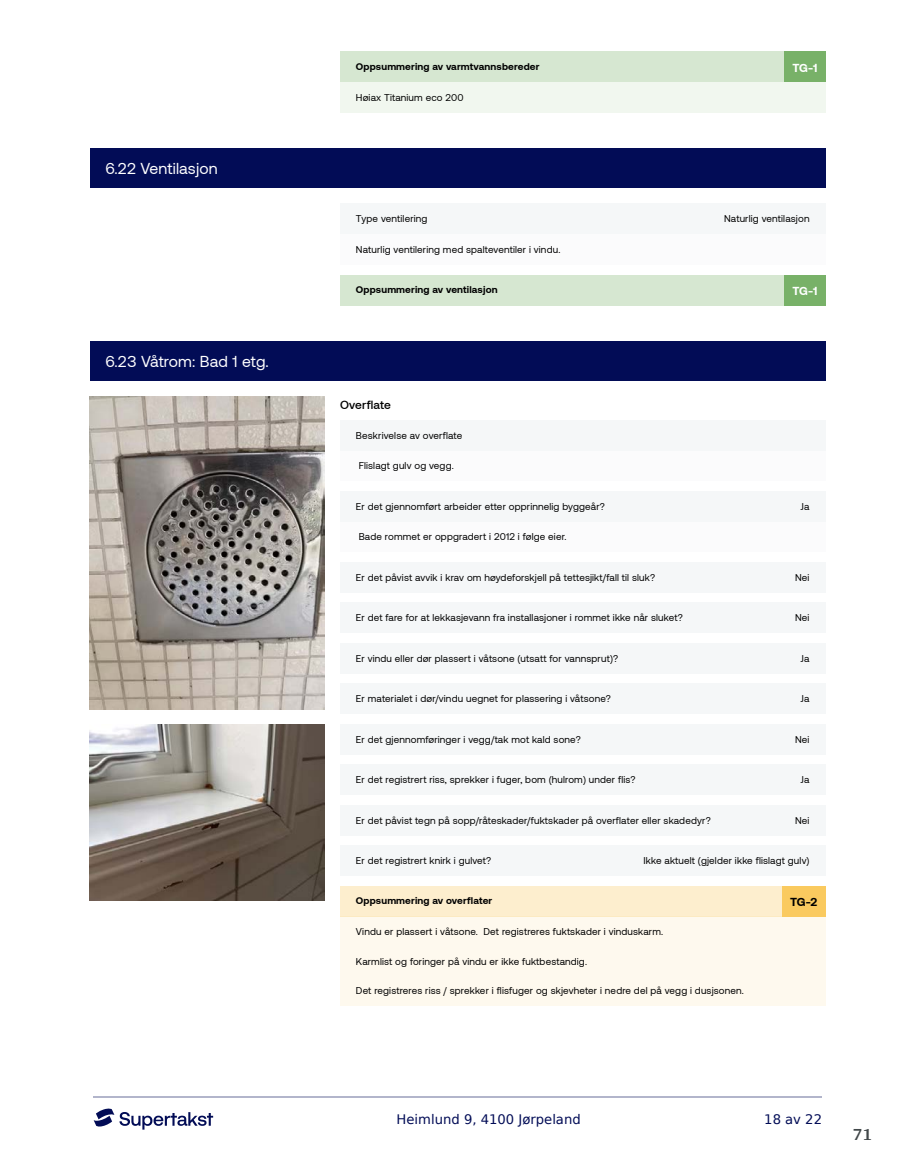
<style>
.page{position:relative;width:915px;height:1172px;background:#fff}
.page>*{position:absolute;margin:0;border:0;box-sizing:border-box;transform-origin:0 0}
.t1{font:700 18px "Arya";color:#414749}
.t2{font:15.75px "Aeonik";letter-spacing:.01em;color:#fff}
.t3{font:13.2px "DejaVu Sans";color:#020c56}
.t4{font:500 11.85px "Aeonik";letter-spacing:.015em;color:#000}
.t5{font:700 11.85px "Aeonik";color:#fff}
.t6{font:700 11.85px "Aeonik";color:#000}
.t7{font:9.9px "Aeonik";letter-spacing:.015em;color:#000}
.t8{font:700 9.9px "Aeonik";letter-spacing:.015em;color:#000}
</style>
<div class="page">
<hr style="left:93px;top:1097px;width:728px;height:1px;background:#b2b5cb">
<svg style="left:94px;top:1108px;width:119px;height:21px"></svg>
<div style="left:89px;top:148px;width:736px;height:40px;background:#020c56"></div>
<div style="left:89px;top:341px;width:736px;height:39px;background:#020c56"></div>
<div style="left:340px;top:82px;width:485px;height:31px;background:#f1f7ef"></div>
<div style="left:340px;top:234px;width:485px;height:31px;background:#f5f7f8"></div>
<img style="left:89px;top:396px;width:235px;height:313px">
<img style="left:89px;top:725px;width:235px;height:175px">
<div style="left:340px;top:450px;width:485px;height:31px;background:#f5f7f8"></div>
<div style="left:340px;top:521px;width:485px;height:31px;background:#f5f7f8"></div>
<div style="left:340px;top:916px;width:485px;height:90px;background:#fef9ee"></div>
<div style="left:340px;top:52px;width:485px;height:30px;background:#d6e7d1"></div>
<div style="left:783px;top:52px;width:42px;height:30px;background:#78b168"></div>
<div style="left:340px;top:204px;width:485px;height:30px;background:#f5f7f8"></div>
<div style="left:340px;top:275px;width:485px;height:30px;background:#d6e7d1"></div>
<div style="left:783px;top:275px;width:42px;height:30px;background:#78b168"></div>
<div style="left:340px;top:420px;width:485px;height:30px;background:#f5f7f8"></div>
<div style="left:340px;top:491px;width:485px;height:30px;background:#f5f7f8"></div>
<div style="left:340px;top:562px;width:485px;height:30px;background:#f5f7f8"></div>
<div style="left:340px;top:602px;width:485px;height:31px;background:#f5f7f8"></div>
<div style="left:340px;top:643px;width:485px;height:30px;background:#f5f7f8"></div>
<div style="left:340px;top:683px;width:485px;height:31px;background:#f5f7f8"></div>
<div style="left:340px;top:724px;width:485px;height:30px;background:#f5f7f8"></div>
<div style="left:340px;top:764px;width:485px;height:31px;background:#f5f7f8"></div>
<div style="left:340px;top:805px;width:485px;height:30px;background:#f5f7f8"></div>
<div style="left:340px;top:845px;width:485px;height:31px;background:#f5f7f8"></div>
<div style="left:340px;top:886px;width:485px;height:30px;background:#fdeece"></div>
<div style="left:781px;top:886px;width:44px;height:30px;background:#faca5f"></div>
<h2 class="t2" style="left:105px;top:160px;width:114px">6.22 Ventilasjon</h2>
<h2 class="t2" style="left:105px;top:352px;width:165px">6.23 Våtrom: Bad 1 etg.</h2>
<p class="t8" style="left:356px;top:61px;width:185px">Oppsummering av varmtvannsbereder</p>
<p class="t5" style="left:792px;top:61px;width:27px">TG-1</p>
<p class="t7" style="left:356px;top:92px;width:109px">Høiax Titanium eco 200</p>
<p class="t7" style="left:356px;top:213px;width:73px">Type ventilering</p>
<p class="t7" style="left:723px;top:213px;width:87px">Naturlig ventilasjon</p>
<p class="t7" style="left:356px;top:244px;width:206px">Naturlig ventilering med spalteventiler i vindu.</p>
<p class="t8" style="left:356px;top:284px;width:143px">Oppsummering av ventilasjon</p>
<p class="t5" style="left:792px;top:284px;width:27px">TG-1</p>
<p class="t4" style="left:340px;top:398px;width:52px">Overflate</p>
<p class="t7" style="left:356px;top:430px;width:108px">Beskrivelse av overflate</p>
<p class="t7" style="left:358px;top:460px;width:97px">Flislagt gulv og vegg.</p>
<p class="t7" style="left:356px;top:501px;width:250px">Er det gjennomført arbeider etter opprinnelig byggeår?</p>
<p class="t7" style="left:800px;top:501px;width:10px">Ja</p>
<p class="t7" style="left:358px;top:531px;width:209px">Bade rommet er oppgradert i 2012 i følge eier.</p>
<p class="t7" style="left:356px;top:572px;width:301px">Er det påvist avvik i krav om høydeforskjell på tettesjikt/fall til sluk?</p>
<p class="t7" style="left:794px;top:572px;width:16px">Nei</p>
<p class="t7" style="left:356px;top:612px;width:328px">Er det fare for at lekkasjevann fra installasjoner i rommet ikke når sluket?</p>
<p class="t7" style="left:794px;top:612px;width:16px">Nei</p>
<p class="t7" style="left:356px;top:653px;width:264px">Er vindu eller dør plassert i våtsone (utsatt for vannsprut)?</p>
<p class="t7" style="left:800px;top:653px;width:10px">Ja</p>
<p class="t7" style="left:356px;top:693px;width:256px">Er materialet i dør/vindu uegnet for plassering i våtsone?</p>
<p class="t7" style="left:800px;top:693px;width:10px">Ja</p>
<p class="t7" style="left:356px;top:734px;width:226px">Er det gjennomføringer i vegg/tak mot kald sone?</p>
<p class="t7" style="left:794px;top:734px;width:16px">Nei</p>
<p class="t7" style="left:356px;top:774px;width:281px">Er det registrert riss, sprekker i fuger, bom (hulrom) under flis?</p>
<p class="t7" style="left:800px;top:774px;width:10px">Ja</p>
<p class="t7" style="left:356px;top:815px;width:356px">Er det påvist tegn på sopp/råteskader/fuktskader på overflater eller skadedyr?</p>
<p class="t7" style="left:794px;top:815px;width:16px">Nei</p>
<p class="t7" style="left:356px;top:855px;width:137px">Er det registrert knirk i gulvet?</p>
<p class="t7" style="left:643px;top:855px;width:167px">Ikke aktuelt (gjelder ikke flislagt gulv)</p>
<p class="t8" style="left:356px;top:895px;width:138px">Oppsummering av overflater</p>
<p class="t6" style="left:789px;top:895px;width:29px">TG-2</p>
<p class="t7" style="left:356px;top:926px;width:308px">Vindu er plassert i våtsone. Det registreres fuktskader i vinduskarm.</p>
<p class="t7" style="left:356px;top:956px;width:232px">Karmlist og foringer på vindu er ikke fuktbestandig.</p>
<p class="t7" style="left:356px;top:985px;width:389px">Det registreres riss / sprekker i flisfuger og skjevheter i nedre del på vegg i dusjsonen.</p>
<h3 class="t3" style="left:396px;top:1108px;width:185px">Heimlund 9, 4100 Jørpeland</h3>
<h3 class="t3" style="left:764px;top:1108px;width:59px">18 av 22</h3>
<h1 class="t1" style="left:852px;top:1123px;width:21px">71</h1>
</div>
